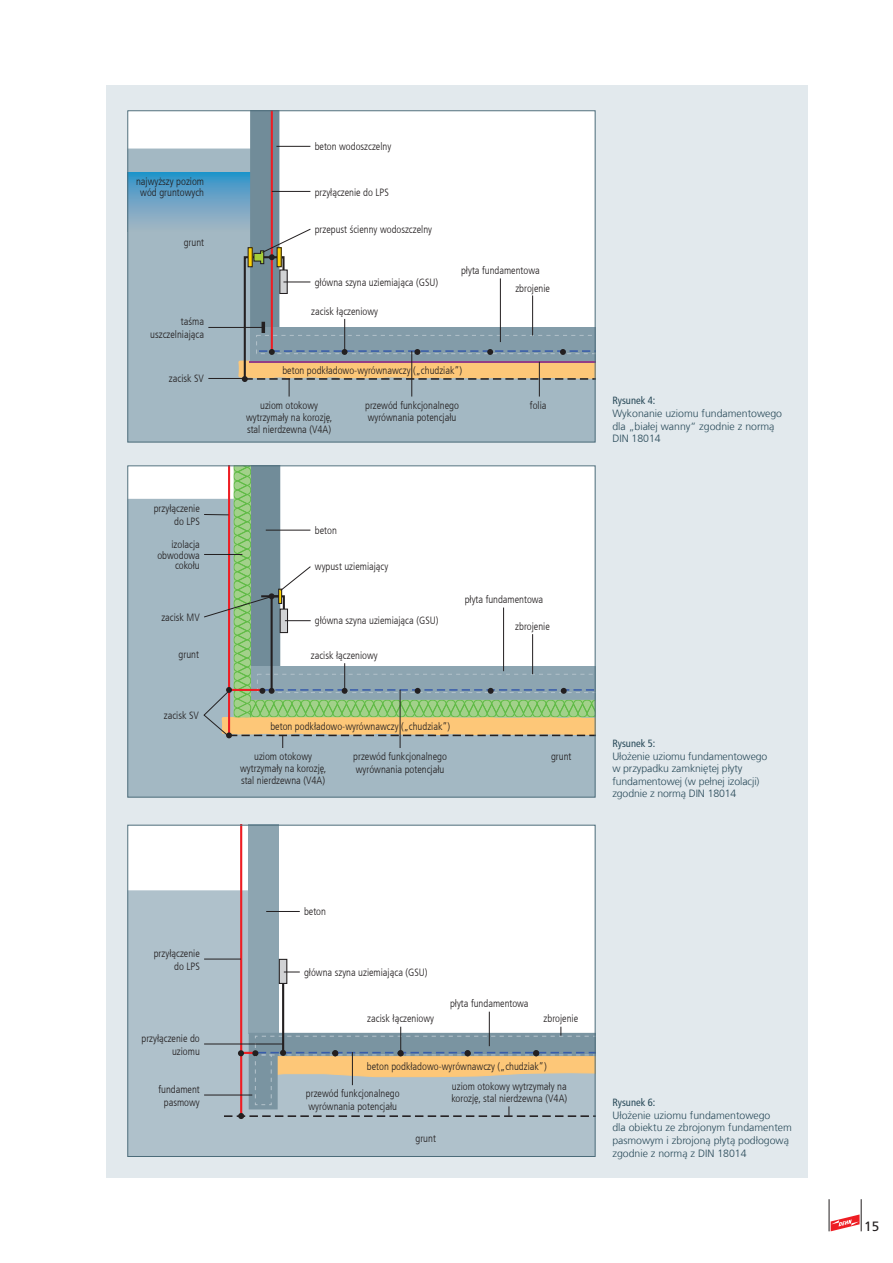
<style>
.page{position:relative;width:893px;height:1263px;background:#fff}
.page>*{position:absolute;margin:0;border:0;box-sizing:border-box;transform-origin:0 0}
.t1{font:13.5px "Frutiger LT Com";color:#231f20}
.Seitenzahl_rechts_bl{font:300 condensed 10.5px/12.6px "Frutiger LT Com";color:#231f20;text-align:right}
.Copy_45_9pt_black{font:300 10.5px/12.6px "Frutiger LT Com";color:#294a59}
.Copy_45_7pt_Hinweist{font:300 condensed 10.5px "Frutiger LT Com";color:#231f20}
.Copy_45_7pt_Hinweist-2{font:condensed 10.5px "Frutiger LT Com";color:#294a59}
</style>
<div class="page">
<div style="left:106px;top:85px;width:702px;height:1093px;background:#e2e9ed"></div>
<div style="left:128px;top:825px;width:467px;height:331px;background:#fff"></div>
<svg style="left:130px;top:890px;width:463px;height:265px"></svg>
<div style="left:249px;top:825px;width:30px;height:209px;background:#8da5b1"></div>
<hr style="left:240px;top:825px;width:2px;height:291px;background:#ee1d23">
<div style="left:279px;top:959px;width:8px;height:24px;background:#d1d2d4"></div>
<div style="left:279px;top:959px;width:8px;height:25px;border:1px solid #231f20"></div>
<hr style="left:282px;top:983px;width:2px;height:70px;background:#231f20">
<div style="left:130px;top:499px;width:463px;height:296px;background:#a3b8c3"></div>
<svg style="left:203px;top:466px;width:392px;height:282px;background:#d4dbd2"></svg>
<svg style="left:284px;top:972px;width:16px;height:1px"></svg>
<hr style="left:489px;top:1012px;width:1px;height:34px;background:#231f20">
<hr style="left:204px;top:1043px;width:79px;height:1px;background:#231f20">
<hr style="left:266px;top:911px;width:34px;height:1px;background:#231f20">
<hr style="left:204px;top:959px;width:37px;height:1px;background:#231f20">
<hr style="left:204px;top:1095px;width:48px;height:1px;background:#231f20">
<svg style="left:224px;top:1027px;width:371px;height:92px;background:#afb3ae"></svg>
<svg style="left:128px;top:111px;width:467px;height:331px;background:#dde5e8"></svg>
<div style="left:130px;top:149px;width:463px;height:291px;background:#a3b8c3"></div>
<img style="left:130px;top:172px;width:106px;height:59px">
<hr style="left:208px;top:327px;width:54px;height:1px;background:#231f20">
<hr style="left:208px;top:378px;width:35px;height:1px;background:#231f20">
<svg style="left:236px;top:111px;width:359px;height:285px;background:#dcdede"></svg>
<hr style="left:539px;top:362px;width:1px;height:34px;background:#231f20">
<svg style="left:831px;top:1214px;width:28px;height:17px"></svg>
<hr style="left:829px;top:1199px;width:1px;height:32px;background:#231f20">
<hr style="left:861px;top:1199px;width:1px;height:32px;background:#231f20">
<p class="Seitenzahl_rechts_bl" style="left:136px;top:176px;width:70px;line-height:10.5px;text-align:center">najwyższy poziom wód gruntowych</p>
<p class="Seitenzahl_rechts_bl" style="left:184px;top:237px;width:22px">grunt</p>
<p class="Seitenzahl_rechts_bl" style="left:150px;top:316px;width:55px">taśma uszczelniająca</p>
<p class="Seitenzahl_rechts_bl" style="left:169px;top:372px;width:37px">zacisk SV</p>
<p class="Seitenzahl_rechts_bl" style="left:154px;top:502px;width:48px">przyłączenie do LPS</p>
<p class="Seitenzahl_rechts_bl" style="left:157px;top:539px;width:44px;line-height:10.5px">izolacja obwodowa cokołu</p>
<p class="Seitenzahl_rechts_bl" style="left:161px;top:611px;width:40px">zacisk MV</p>
<p class="Seitenzahl_rechts_bl" style="left:179px;top:648px;width:22px">grunt</p>
<p class="Seitenzahl_rechts_bl" style="left:164px;top:709px;width:37px">zacisk SV</p>
<p class="Seitenzahl_rechts_bl" style="left:315px;top:140px;width:78px">beton wodoszczelny</p>
<p class="Seitenzahl_rechts_bl" style="left:315px;top:186px;width:76px">przyłączenie do LPS</p>
<p class="Seitenzahl_rechts_bl" style="left:315px;top:223px;width:119px">przepust ścienny wodoszczelny</p>
<p class="Copy_45_7pt_Hinweist" style="left:315px;top:277px;width:125px">główna szyna uziemiająca (GSU)</p>
<p class="Seitenzahl_rechts_bl" style="left:311px;top:305px;width:68px">zacisk łączeniowy</p>
<p class="Seitenzahl_rechts_bl" style="left:461px;top:264px;width:80px">płyta fundamentowa</p>
<p class="Seitenzahl_rechts_bl" style="left:515px;top:282px;width:36px">zbrojenie</p>
<p class="Seitenzahl_rechts_bl" style="left:282px;top:364px;width:181px">beton podkładowo-wyrównawczy („chudziak”)</p>
<p class="Seitenzahl_rechts_bl" style="left:246px;top:399px;width:88px;line-height:12px;text-align:center">uziom otokowy wytrzymały na korozję, stal nierdzewna (V4A)</p>
<p class="Seitenzahl_rechts_bl" style="left:365px;top:399px;width:95px;text-align:left">przewód funkcjonalnego wyrównania potencjału</p>
<p class="Seitenzahl_rechts_bl" style="left:530px;top:399px;width:18px">folia</p>
<p class="Seitenzahl_rechts_bl" style="left:315px;top:524px;width:23px">beton</p>
<p class="Seitenzahl_rechts_bl" style="left:315px;top:560px;width:75px">wypust uziemiający</p>
<p class="Copy_45_7pt_Hinweist" style="left:315px;top:615px;width:125px">główna szyna uziemiająca (GSU)</p>
<p class="Seitenzahl_rechts_bl" style="left:311px;top:649px;width:68px">zacisk łączeniowy</p>
<p class="Seitenzahl_rechts_bl" style="left:465px;top:593px;width:80px">płyta fundamentowa</p>
<p class="Seitenzahl_rechts_bl" style="left:515px;top:620px;width:36px">zbrojenie</p>
<p class="Seitenzahl_rechts_bl" style="left:270px;top:720px;width:181px">beton podkładowo-wyrównawczy („chudziak”)</p>
<p class="Seitenzahl_rechts_bl" style="left:353px;top:750px;width:95px;text-align:left">przewód funkcjonalnego wyrównania potencjału</p>
<p class="Seitenzahl_rechts_bl" style="left:240px;top:751px;width:88px;line-height:12px;text-align:center">uziom otokowy wytrzymały na korozję, stal nierdzewna (V4A)</p>
<p class="Seitenzahl_rechts_bl" style="left:551px;top:750px;width:22px">grunt</p>
<p class="Copy_45_7pt_Hinweist-2" style="left:612px;top:395px;width:45px">Rysunek 4:</p>
<p class="Copy_45_9pt_black" style="left:612px;top:407px;width:171px">Wykonanie uziomu fundamentowego dla „białej wanny” zgodnie z normą<br>DIN 18014</p>
<p class="Copy_45_7pt_Hinweist-2" style="left:612px;top:737px;width:45px">Rysunek 5:</p>
<p class="Copy_45_9pt_black" style="left:612px;top:750px;width:157px">Ułożenie uziomu fundamentowego w przypadku zamkniętej płyty fundamentowej (w pełnej izolacji) zgodnie z normą DIN 18014</p>
<p class="Seitenzahl_rechts_bl" style="left:154px;top:947px;width:48px">przyłączenie do LPS</p>
<p class="Seitenzahl_rechts_bl" style="left:142px;top:1032px;width:60px">przyłączenie do uziomu</p>
<p class="Seitenzahl_rechts_bl" style="left:158px;top:1083px;width:43px;text-align:center">fundament pasmowy</p>
<p class="Seitenzahl_rechts_bl" style="left:304px;top:905px;width:23px">beton</p>
<p class="Copy_45_7pt_Hinweist" style="left:304px;top:966px;width:125px">główna szyna uziemiająca (GSU)</p>
<p class="Seitenzahl_rechts_bl" style="left:450px;top:997px;width:80px">płyta fundamentowa</p>
<p class="Seitenzahl_rechts_bl" style="left:367px;top:1012px;width:68px">zacisk łączeniowy</p>
<p class="Seitenzahl_rechts_bl" style="left:544px;top:1013px;width:36px">zbrojenie</p>
<p class="Seitenzahl_rechts_bl" style="left:367px;top:1060px;width:181px">beton podkładowo-wyrównawczy („chudziak”)</p>
<p class="Seitenzahl_rechts_bl" style="left:306px;top:1087px;width:95px;text-align:left">przewód funkcjonalnego wyrównania potencjału</p>
<p class="Seitenzahl_rechts_bl" style="left:451px;top:1080px;width:117px;line-height:12px;text-align:left">uziom otokowy wytrzymały na korozję, stal nierdzewna (V4A)</p>
<p class="Seitenzahl_rechts_bl" style="left:415px;top:1132px;width:22px">grunt</p>
<p class="Copy_45_7pt_Hinweist-2" style="left:612px;top:1096px;width:45px">Rysunek 6:</p>
<p class="Copy_45_9pt_black" style="left:612px;top:1109px;width:181px">Ułożenie uziomu fundamentowego<br>dla obiektu ze zbrojonym fundamentem pasmowym i zbrojoną płytą podłogową zgodnie z normą z DIN 18014</p>
<p class="t1" style="left:864px;top:1219px;width:17px">15</p>
</div>
